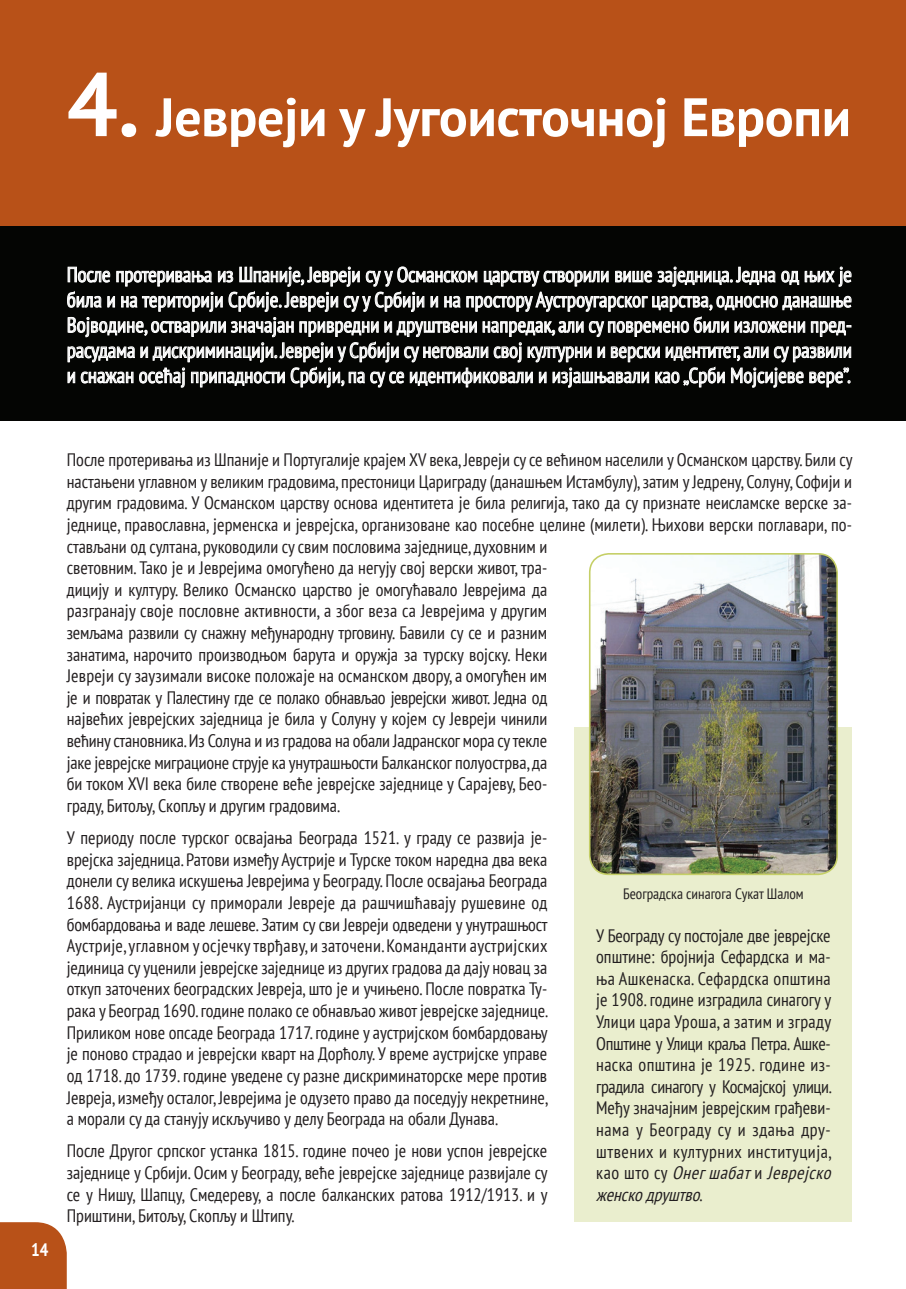
<style>
.page{position:relative;width:906px;height:1289px;background:#fff}
.page>*{position:absolute;margin:0;border:0;box-sizing:border-box;transform-origin:0 0}
.t1{font:700 54px "PT Sans";letter-spacing:-.005em;color:#fff}
.t2{font:condensed 21px/25.2px "PT Sans";color:#fff;text-align:justify}
.t3{font:condensed 18px/21.6px "PT Sans";color:#231f20}
.t4{font:700 condensed 18px "PT Sans";color:#fff}
.t5{font:condensed 15px "PT Sans";color:#231f20}
.s1{font-size:90px}
.s2{font-style:italic}
</style>
<div class="page">
<div style="left:0;top:1222px;width:67px;height:66px;background:#b85118"></div>
<div style="left:0;top:225px;width:906px;height:195px;background:#040503"></div>
<div style="left:0;top:0;width:906px;height:225px;background:#b85118"></div>
<svg style="left:67px;top:266px;width:784px;height:121px"></svg>
<div style="left:575px;top:727px;width:277px;height:495px;background:#eaeece"></div>
<img style="left:590px;top:554px;width:247px;height:320px">
<div style="left:589px;top:553px;width:249px;height:322px;border:2px solid #c5cf66;border-radius:19px"></div>
<hr style="left:905px;top:1074px;width:1px;height:214px;background:#3d6148">
<h1 class="t1" style="left:67px;top:82px;width:786px"><span class="s1">4.</span> Јевреји у Југоисточној Европи</h1>
<p class="t2" style="left:67px;top:261px;width:786px">После протеривања из Шпаније, Јевреји су у Османском царству створили више заједница. Једна од њих је била и на територији Србије. Јевреји су у Србији и на простору Аустроугарског царства, односно данашње Војводине, остварили значајан привредни и друштвени напредак, али су повремено били изложени пред&shy;расудама и дискриминацији. Јевреји у Србији су неговали свој културни и верски идентитет, али су развили и снажан осећај припадности Србији, па су се идентификовали и изјашњавали као „Срби Мојсијеве вере”.</p>
<p class="t4" style="left:31px;top:1237px;width:19px">14</p>
<p class="t3" style="left:67px;top:448px;width:787px">После протеривања из Шпаније и Португалије крајем XV века, Јевреји су се већином населили у Османском царству. Били су настањени углавном у великим градовима, престоници Цариграду (данашњем Истамбулу), затим у Једрену, Солуну, Софији и другим градовима. У Османском царству основа идентитета је била религија, тако да су признате неисламске верске за&shy;једнице, православна, јерменска и јеврејска, организоване као посебне целине (милети). Њихови верски поглавари, по&shy;стављaни од султана, руководили су свим пословима заједнице, духовним и<br>световним. Тако је и Јеврејима омогућено да негују свој верски живот, тра-<br>дицију и културу. Велико Османско царство је омогућавало Јеврејима да<br>разгранају своје пословне активности, а због веза са Јеврејима у другим<br>земљама развили су снажну међународну трговину. Бавили су се и разним<br>занатима, нарочито производњом барута и оружја за турску војску. Неки<br>Јевреји су заузимали високе положаје на османском двору, а омогућен им<br>је и повратак у Палестину где се полако обнављао јеврејски живот. Једна од<br>највећих јеврејских заједница је била у Солуну у којем су Јевреји чинили<br>већину становника. Из Солуна и из градова на обали Јадранског мора су текле<br>јаке јеврејске миграционе струје ка унутрашњости Балканског полуострва, да<br>би током XVI века биле створене веће јеврејске заједнице у Сарајеву, Бео-<br>граду, Битољу, Скопљу и другим градовима.</p>
<p class="t3" style="left:67px;top:826px;width:483px;text-align:justify">У периоду после турског освајања Београда 1521. у граду се развија је&shy;врејска заједница. Ратови између Аустрије и Турске током наредна два века донели су велика искушења Јеврејима у Београду. После освајања Београда 1688. Аустријанци су приморали Јевреје да рашчишћавају рушевине од бомбардовања и ваде лешеве. Затим су сви Јевреји одведени у унутрашњост Аустрије, углавном у осјечку тврђаву, и заточени. Команданти аустријских јединица су уценили јеврејске заједнице из других градова да дају новац за откуп заточених београдских Јевреја, што је и учињено. После повратка Ту&shy;рака у Београд 1690. године полако се обнављао живот јеврејске заједнице.<br>Приликом нове опсаде Београда 1717. године у аустријском бомбардовању је поново страдао и јеврејски кварт на Дорћолу. У време аустријске управе од 1718. до 1739. године уведене су разне дискриминаторске мере против Јевреја, између осталог, Јеврејима је одузето право да поседују некретнине, а морали су да станују искључиво у делу Београда на обали Дунава.</p>
<p class="t3" style="left:67px;top:1139px;width:482px;text-align:justify">После Другог српског устанка 1815. године почео је нови успон јеврејске заједнице у Србији. Осим у Београду, веће јеврејске заједнице развијале су се у Нишу, Шапцу, Смедереву, а после балканских ратова 1912/1913. и у Приштини, Битољу, Скопљу и Штипу.</p>
<p class="t5" style="left:623px;top:883px;width:182px">Београдска синагога Сукат Шалом</p>
<p class="t3" style="left:596px;top:924px;width:241px">У Београду су постојале две јеврејске општине: бројнија Сефардска и ма&shy;ња Ашкенаска. Сефардска општина је 1908. године изградила синагогу у<br>Улици цара Уроша, а затим и зграду<br>Општине у Улици краља Петра. Ашке&shy;наска општина је 1925. године из&shy;градила синагогу у Космајској улици.<br>Међу значајним јеврејским грађеви&shy;нама у Београду су и здања дру&shy;штвених и културних институција, к а о ш т о с у <span class="s2">Онегшабат</span>и <span class="s2">Јеврејско женскодруштво</span>.</p>
</div>
